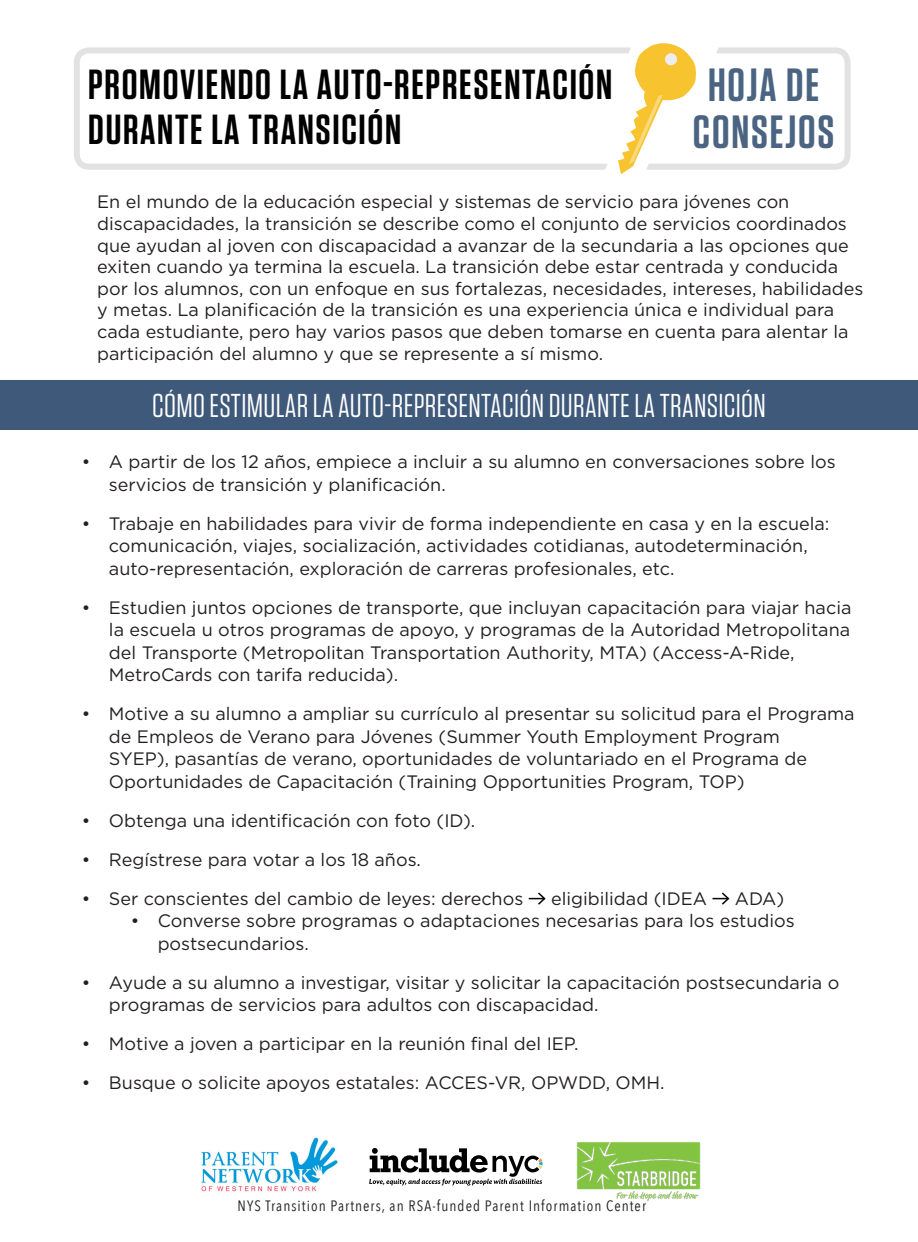
<style>
.page{position:relative;width:918px;height:1242px;background:#fff}
.page>*{position:absolute;margin:0;border:0;box-sizing:border-box;transform-origin:0 0}
.t1{font:600 46.5px/46.5px "Tungsten";letter-spacing:.04em;color:#4b6482;text-align:center}
.t2{font:600 42px/45px "Tungsten";letter-spacing:.04em;color:#000}
.t3{font:33px "Tungsten";letter-spacing:.01em;color:#fff}
.t4{font:18px/22.5px "Gotham";color:#231f20}
.t5{font:15px "Avenir Next Condensed";letter-spacing:.07em;color:#231f20}
</style>
<div class="page">
<div style="left:74px;top:47px;width:777px;height:123px;border:6px solid #e2e2e2;border-radius:12px"></div>
<img style="left:576px;top:1142px;width:125px;height:60px">
<svg style="left:601px;top:43px;width:120px;height:131px"></svg>
<img style="left:201px;top:1137px;width:137px;height:55px">
<svg style="left:529px;top:892px;width:17px;height:13px"></svg>
<svg style="left:713px;top:892px;width:17px;height:13px"></svg>
<div style="left:0;top:380px;width:918px;height:50px;background:#3f597a"></div>
<svg style="left:369px;top:1148px;width:174px;height:38px"></svg>
<p class="t2" style="left:88px;top:63px;width:526px">PROMOVIENDO LA AUTO-REPRESENTACIÓN<br>DURANTE LA TRANSICIÓN</p>
<p class="t1" style="left:693px;top:63px;width:143px">HOJA DE<br>CONSEJOS</p>
<p class="t4" style="left:97px;top:191px;width:768px;line-height:21.6px">En el mundo de la educación especial y sistemas de servicio para jóvenes con discapacidades, la transición se describe como el conjunto de servicios coordinados que ayudan al joven con discapacidad a avanzar de la secundaria a las opciones que exiten cuando ya termina la escuela. La transición debe estar centrada y conducida por los alumnos, con un enfoque en sus fortalezas, necesidades, intereses, habilidades y metas. La planificación de la transición es una experiencia única e individual para cada estudiante, pero hay varios pasos que deben tomarse en cuenta para alentar la participación del alumno y que se represente a sí mismo.</p>
<p class="t3" style="left:152px;top:389px;width:615px">CÓMO ESTIMULAR LA AUTO-REPRESENTACIÓN DURANTE LA TRANSICIÓN</p>
<p class="t4" style="left:109px;top:450px;width:728px;text-indent:-27px">• A partir de los 12 años, empiece a incluir a su alumno en conversaciones sobre los servicios de transición y planificación.</p>
<p class="t4" style="left:109px;top:512px;width:722px;text-indent:-27px">• Trabaje en habilidades para vivir de forma independiente en casa y en la escuela: comunicación, viajes, socialización, actividades cotidianas, autodeterminación, auto-representación, exploración de carreras profesionales, etc.</p>
<p class="t4" style="left:109px;top:596px;width:744px;text-indent:-27px">• Estudien juntos opciones de transporte, que incluyan capacitación para viajar hacia la escuela u otros programas de apoyo, y programas de la Autoridad Metropolitana del Transporte (Metropolitan Transportation Authority, MTA) (Access-A-Ride, MetroCards con tarifa reducida).</p>
<p class="t4" style="left:109px;top:702px;width:747px;text-indent:-27px">• Motive a su alumno a ampliar su currículo al presentar su solicitud para el Programa de Empleos de Verano para Jóvenes (Summer Youth Employment Program<br>SYEP), pasantías de verano, oportunidades de voluntariado en el Programa de Oportunidades de Capacitación (Training Opportunities Program, TOP)</p>
<p class="t4" style="left:82px;top:809px;width:395px">• Obtenga una identificación con foto (ID).</p>
<p class="t4" style="left:82px;top:848px;width:341px">• Regístrese para votar a los 18 años.</p>
<p class="t4" style="left:82px;top:887px;width:443px">• Ser conscientes del cambio de leyes: derechos</p>
<p class="t4" style="left:551px;top:887px;width:158px">eligibilidad (IDEA</p>
<p class="t4" style="left:735px;top:887px;width:51px">ADA)</p>
<p class="t4" style="left:158px;top:909px;width:639px;text-indent:-27px">• Converse sobre programas o adaptaciones necesarias para los estudios postsecundarios.</p>
<p class="t4" style="left:109px;top:971px;width:732px;text-indent:-27px">• Ayude a su alumno a investigar, visitar y solicitar la capacitación postsecundaria o programas de servicios para adultos con discapacidad.</p>
<p class="t4" style="left:82px;top:1032px;width:498px">• Motive a joven a participar en la reunión final del IEP.</p>
<p class="t4" style="left:82px;top:1071px;width:584px">• Busque o solicite apoyos estatales: ACCES-VR, OPWDD, OMH.</p>
<p class="t5" style="left:238px;top:1193px;width:410px">NYS Transition Partners, an RSA-funded Parent Information Center</p>
</div>
